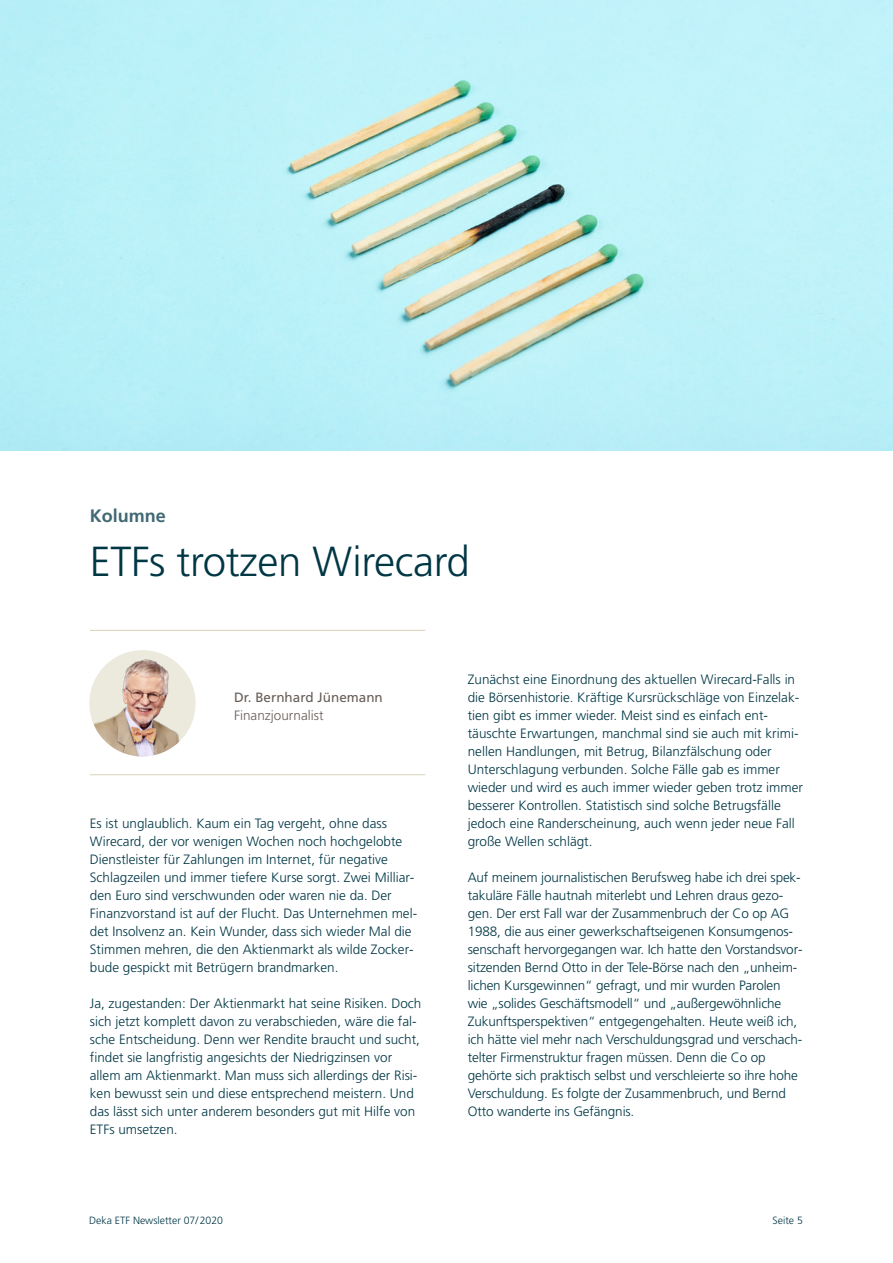
<style>
.page{position:relative;width:893px;height:1263px;background:#fff}
.page>*{position:absolute;margin:0;border:0;box-sizing:border-box;transform-origin:0 0}
.t1{font:300 42px "Deka Frutiger OTPS";letter-spacing:-.01em;color:#003745}
.t2{font:700 18px "Deka Frutiger OTPS";color:#406974}
.t3{font:300 13.5px/18px "Deka Frutiger OTPS";color:#003745}
.t4{font:13.5px "Deka Frutiger OTPS";color:#685d57}
.t5{font:300 13.5px "Deka Frutiger OTPS";color:#685d57}
.t6{font:300 10.5px "Deka Frutiger OTPS";color:#003745}
</style>
<div class="page">
<img style="left:89px;top:652px;width:107px;height:104px">
<img style="left:0;top:0;width:893px;height:450px">
<hr style="left:90px;top:630px;width:335px;height:1px;background:#dad2ba">
<hr style="left:90px;top:774px;width:335px;height:1px;background:#dad2ba">
<h2 class="t2" style="left:90px;top:505px;width:78px">Kolumne</h2>
<h1 class="t1" style="left:90px;top:536px;width:381px">ETFs trotzen Wirecard</h1>
<p class="t4" style="left:234px;top:689px;width:150px">Dr. Bernhard Jünemann</p>
<p class="t5" style="left:234px;top:707px;width:91px">Finanzjournalist</p>
<p class="t3" style="left:90px;top:814px;width:329px">Es ist unglaublich. Kaum ein Tag vergeht, ohne dass Wirecard, der vor wenigen Wochen noch hochgelobte Dienstleister für Zahlungen im Internet, für negative Schlagzeilen und immer tiefere Kurse sorgt. Zwei Milliar&shy;den Euro sind verschwunden oder waren nie da. Der Finanzvorstand ist auf der Flucht. Das Unternehmen mel&shy;det Insolvenz an. Kein Wunder, dass sich wieder Mal die Stimmen mehren, die den Aktienmarkt als wilde Zocker&shy;bude gespickt mit Betrügern brandmarken.</p>
<p class="t3" style="left:90px;top:994px;width:333px">Ja, zugestanden: Der Aktienmarkt hat seine Risiken. Doch sich jetzt komplett davon zu verabschieden, wäre die fal&shy;sche Entscheidung. Denn wer Rendite braucht und sucht, findet sie langfristig angesichts der Niedrigzinsen vor allem am Aktienmarkt. Man muss sich allerdings der Risi&shy;ken bewusst sein und diese entsprechend meistern. Und das lässt sich unter anderem besonders gut mit Hilfe von ETFs umsetzen.</p>
<p class="t3" style="left:468px;top:670px;width:337px">Zunächst eine Einordnung des aktuellen Wirecard-Falls in die Börsenhistorie. Kräftige Kursrückschläge von Einzelak&shy;tien gibt es immer wieder. Meist sind es einfach ent&shy;täuschte Erwartungen, manchmal sind sie auch mit krimi&shy;nellen Handlungen, mit Betrug, Bilanzfälschung oder Unterschlagung verbunden. Solche Fälle gab es immer wieder und wird es auch immer wieder geben trotz immer besserer Kontrollen. Statistisch sind solche Betrugsfälle jedoch eine Randerscheinung, auch wenn jeder neue Fall große Wellen schlägt.</p>
<p class="t3" style="left:468px;top:868px;width:336px">Auf meinem journalistischen Berufsweg habe ich drei spek&shy;takuläre Fälle hautnah miterlebt und Lehren draus gezo&shy;gen. Der erst Fall war der Zusammenbruch der Co op AG 1988, die aus einer gewerkschaftseigenen Konsumgenos&shy;senschaft hervorgegangen war. Ich hatte den Vorstandsvor&shy;sitzenden Bernd Otto in der Tele-Börse nach den „unheim&shy;lichen Kursgewinnen“ gefragt, und mir wurden Parolen wie „solides Geschäftsmodell“ und „außergewöhnliche Zukunftsperspektiven“ entgegengehalten. Heute weiß ich, ich hätte viel mehr nach Verschuldungsgrad und verschach&shy;telter Firmenstruktur fragen müssen. Denn die Co op gehörte sich praktisch selbst und verschleierte so ihre hohe Verschuldung. Es folgte der Zusammenbruch, und Bernd Otto wanderte ins Gefängnis.</p>
<p class="t6" style="left:89px;top:1214px;width:135px">Deka ETF Newsletter 07/2020</p>
<p class="t6" style="left:773px;top:1214px;width:32px">Seite 5</p>
</div>
